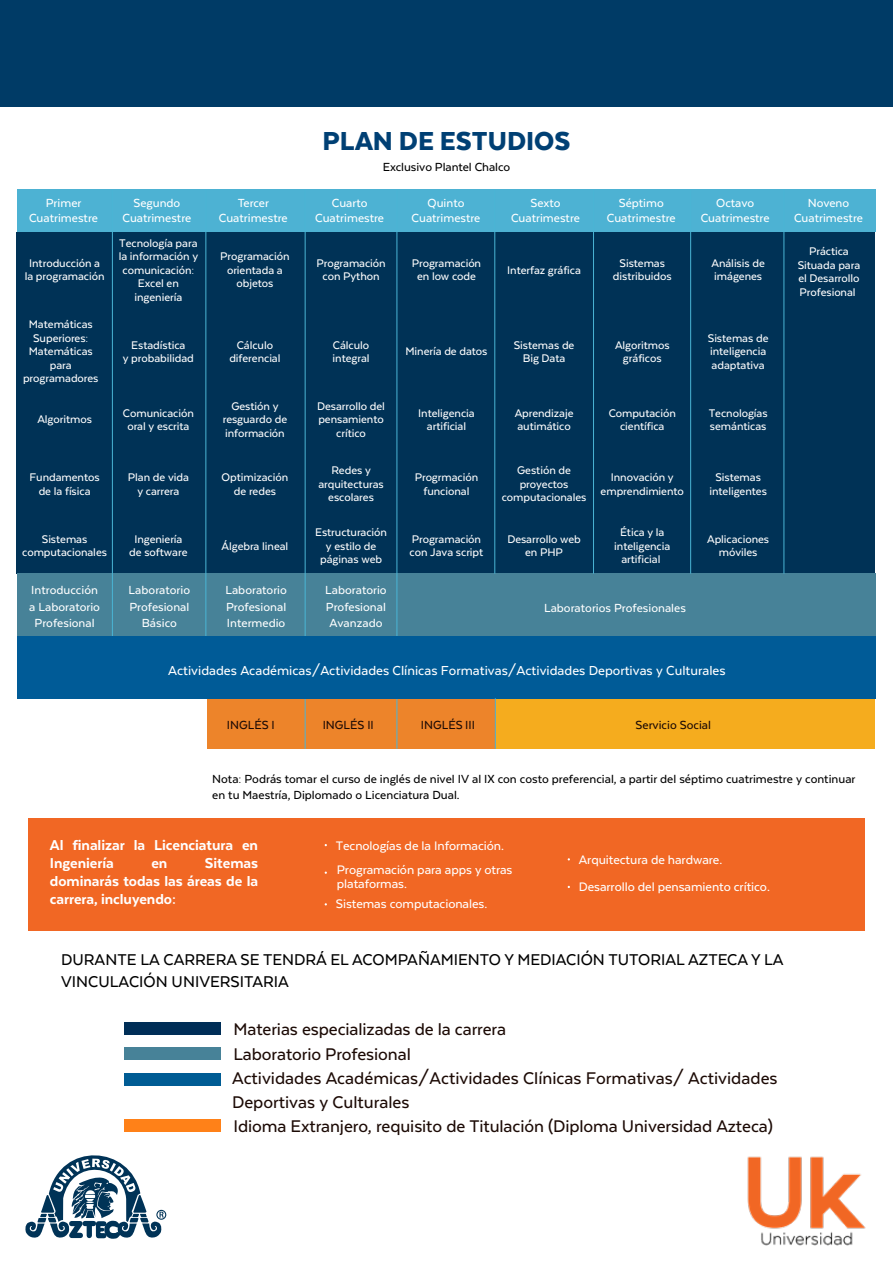
<style>
.page{position:relative;width:893px;height:1263px;background:#fff}
.page>*{position:absolute;margin:0;border:0;box-sizing:border-box;transform-origin:0 0}
.t1{font:900 30px "Texta";color:#004074}
.t2{font:500 19.5px/23.4px "Texta";letter-spacing:-.005em;color:#1c0a05}
.t3{font:500 18px/21.6px "Texta";color:#000}
.t4{font:800 16.5px/18px "Texta";letter-spacing:-.005em;color:#fff}
.t5{font:500 15px "Texta";color:#fff}
.t6{font:500 14.25px/24.5px "Texta";letter-spacing:-.005em;color:#fff}
.t7{font:500 13.5px/15px "Texta";color:#fff;text-align:center}
.t8{font:500 13.5px/16.2px "Texta";color:#000}
.t9{font:500 13.5px "Texta";color:#1c0a05}
.t10{font:500 12.75px/13.5px "Texta";letter-spacing:-.005em;color:#fff;text-align:center}
</style>
<div class="page">
<div style="left:0;top:0;width:892px;height:106px;background:#003b66"></div>
<div style="left:17px;top:189px;width:858px;height:43px;background:#4db2d3"></div>
<div style="left:17px;top:232px;width:858px;height:342px;background:#003256"></div>
<div style="left:28px;top:818px;width:837px;height:113px;background:#f16724"></div>
<div style="left:495px;top:698px;width:380px;height:51px;background:#f5ac1e"></div>
<div style="left:207px;top:698px;width:288px;height:51px;background:#ed842a"></div>
<div style="left:17px;top:574px;width:858px;height:62px;background:#478298"></div>
<hr style="left:112px;top:190px;width:1px;height:446px;background:#4ab5d5">
<hr style="left:593px;top:190px;width:1px;height:384px;background:#4ab5d5">
<hr style="left:205px;top:190px;width:1px;height:497px;background:#4ab5d5">
<hr style="left:305px;top:190px;width:1px;height:559px;background:#4ab5d5">
<hr style="left:397px;top:190px;width:1px;height:559px;background:#4ab5d5">
<hr style="left:494px;top:190px;width:1px;height:384px;background:#4ab5d5">
<hr style="left:690px;top:190px;width:1px;height:384px;background:#4ab5d5">
<hr style="left:783px;top:189px;width:1px;height:385px;background:#4ab5d5">
<div style="left:17px;top:636px;width:858px;height:62px;background:#005b97"></div>
<hr style="left:495px;top:698px;width:1px;height:51px;background:#4ab5d5">
<div style="left:124px;top:1022px;width:96px;height:13px;background:#002e57"></div>
<div style="left:124px;top:1073px;width:96px;height:12px;background:#005c94"></div>
<div style="left:124px;top:1119px;width:96px;height:13px;background:#ff8118"></div>
<div style="left:124px;top:1047px;width:96px;height:13px;background:#478298"></div>
<svg style="left:25px;top:1155px;width:141px;height:84px"></svg>
<img style="left:747px;top:1156px;width:119px;height:90px">
<h1 class="t1" style="left:323px;top:125px;width:249px">PLAN DE ESTUDIOS</h1>
<p class="t8" style="left:383px;top:158px;width:129px">Exclusivo Plantel Chalco</p>
<p class="t7" style="left:29px;top:196px;width:70px">Primer<br>Cuatrimestre</p>
<p class="t10" style="left:25px;top:256px;width:81px">Introducción a la programación</p>
<p class="t10" style="left:23px;top:318px;width:77px">Matemáticas<br>Superiores:<br>Matemáticas para programadores</p>
<p class="t10" style="left:37px;top:413px;width:56px">Algoritmos</p>
<p class="t7" style="left:122px;top:196px;width:70px">Segundo<br>Cuatrimestre</p>
<p class="t10" style="left:119px;top:236px;width:81px">Tecnología para la información y comunicación:<br>Excel en ingeniería</p>
<p class="t10" style="left:123px;top:338px;width:73px">Estadística<br>y probabilidad</p>
<p class="t10" style="left:123px;top:406px;width:72px">Comunicación oral y escrita</p>
<p class="t10" style="left:30px;top:470px;width:72px">Fundamentos de la física</p>
<p class="t10" style="left:22px;top:532px;width:86px">Sistemas computacionales</p>
<p class="t10" style="left:128px;top:470px;width:63px">Plan de vida y carrera</p>
<p class="t10" style="left:129px;top:532px;width:60px">Ingeniería de software</p>
<p class="t7" style="left:219px;top:196px;width:70px">Tercer<br>Cuatrimestre</p>
<p class="t10" style="left:220px;top:249px;width:71px">Programación orientada a objetos</p>
<p class="t10" style="left:229px;top:338px;width:53px">Cálculo diferencial</p>
<p class="t10" style="left:223px;top:399px;width:66px">Gestión y resguardo de información</p>
<p class="t10" style="left:222px;top:470px;width:68px">Optimización de redes</p>
<p class="t10" style="left:222px;top:539px;width:68px">Álgebra lineal</p>
<p class="t7" style="left:315px;top:196px;width:70px">Cuarto<br>Cuatrimestre</p>
<p class="t10" style="left:316px;top:256px;width:71px">Programación con Python</p>
<p class="t7" style="left:412px;top:196px;width:70px">Quinto<br>Cuatrimestre</p>
<p class="t10" style="left:412px;top:256px;width:71px">Programación en low code</p>
<p class="t7" style="left:511px;top:196px;width:70px">Sexto<br>Cuatrimestre</p>
<p class="t10" style="left:507px;top:263px;width:75px">Interfaz gráfica</p>
<p class="t7" style="left:607px;top:196px;width:70px">Séptimo<br>Cuatrimestre</p>
<p class="t10" style="left:613px;top:256px;width:60px">Sistemas distribuidos</p>
<p class="t10" style="left:333px;top:338px;width:39px;text-align:left">Cálculo integral</p>
<p class="t10" style="left:317px;top:399px;width:69px">Desarrollo del pensamiento crítico</p>
<p class="t10" style="left:318px;top:464px;width:67px">Redes y arquitecturas escolares</p>
<p class="t10" style="left:315px;top:525px;width:73px">Estructuración y estilo de páginas web</p>
<p class="t10" style="left:405px;top:345px;width:84px">Minería de datos</p>
<p class="t10" style="left:514px;top:338px;width:62px">Sistemas de<br>Big Data</p>
<p class="t10" style="left:615px;top:338px;width:56px">Algoritmos gráficos</p>
<p class="t10" style="left:418px;top:406px;width:58px">Inteligencia artificial</p>
<p class="t10" style="left:415px;top:470px;width:65px">Progrmación funcional</p>
<p class="t10" style="left:410px;top:532px;width:75px;text-align:left">Programación con Java script</p>
<p class="t10" style="left:515px;top:406px;width:60px;text-align:left">Aprendizaje autimático</p>
<p class="t10" style="left:502px;top:464px;width:86px">Gestión de proyectos computacionales</p>
<p class="t10" style="left:507px;top:532px;width:75px">Desarrollo web en PHP</p>
<p class="t10" style="left:609px;top:406px;width:69px">Computación científica</p>
<p class="t10" style="left:601px;top:470px;width:85px">Innovación y emprendimiento</p>
<p class="t10" style="left:614px;top:525px;width:58px">Ética y la inteligencia artificial</p>
<p class="t7" style="left:29px;top:582px;width:72px;line-height:16.2px">Introducción a Laboratorio<br>Profesional</p>
<p class="t7" style="left:129px;top:582px;width:63px;line-height:16.2px">Laboratorio<br>Profesional<br>Básico</p>
<p class="t7" style="left:225px;top:582px;width:63px;line-height:16.2px;text-align:justify">Laboratorio Profesional Intermedio</p>
<p class="t7" style="left:325px;top:582px;width:63px;line-height:16.2px;text-align:justify">Laboratorio Profesional Avanzado</p>
<p class="t7" style="left:544px;top:600px;width:143px">Laboratorios Profesionales</p>
<p class="t7" style="left:701px;top:196px;width:70px">Octavo<br>Cuatrimestre</p>
<p class="t10" style="left:711px;top:256px;width:55px;text-align:left">Análisis de imágenes</p>
<p class="t10" style="left:708px;top:331px;width:62px;text-align:left">Sistemas de inteligencia adaptativa</p>
<p class="t10" style="left:709px;top:406px;width:60px;text-align:left">Tecnologías semánticas</p>
<p class="t10" style="left:709px;top:470px;width:59px">Sistemas inteligentes</p>
<p class="t10" style="left:707px;top:532px;width:64px">Aplicaciones móviles</p>
<p class="t5" style="left:168px;top:663px;width:559px">Actividades Académicas/Actividades Clínicas Formativas/Actividades Deportivas y Culturales</p>
<p class="t9" style="left:227px;top:718px;width:49px">INGLÉS I</p>
<p class="t9" style="left:323px;top:718px;width:53px">INGLÉS II</p>
<p class="t9" style="left:421px;top:718px;width:56px">INGLÉS III</p>
<p class="t9" style="left:636px;top:718px;width:77px">Servicio Social</p>
<p class="t7" style="left:794px;top:196px;width:70px">Noveno<br>Cuatrimestre</p>
<p class="t10" style="left:798px;top:244px;width:64px">Práctica<br>Situada para el Desarrollo<br>Profesional</p>
<p class="t8" style="left:212px;top:771px;width:645px">Nota: Podrás tomar el curso de inglés de nivel IV al IX con costo preferencial, a partir del séptimo cuatrimestre y continuar en tu Maestría, Diplomado o Licenciatura Dual.</p>
<p class="t4" style="left:50px;top:836px;width:210px">Al finalizar la Licenciatura en<br>Ingeniería</p>
<p class="t4" style="left:50px;top:854px;width:210px;text-align:justify;text-indent:155px">Sitemas dominarás todas las áreas de la carrera, incluyendo:</p>
<p class="t4" style="left:151px;top:854px;width:18px">en</p>
<p class="t6" style="left:336px;top:833px;width:178px">Tecnologías de la Información.<br>Programación para apps y otras</p>
<p class="t6" style="left:337px;top:871px;width:72px">plataformas.</p>
<p class="t6" style="left:336px;top:892px;width:153px">Sistemas computacionales.</p>
<p class="t6" style="left:579px;top:845px;width:193px;line-height:27.5px">Arquitectura de hardware.<br>Desarrollo del pensamiento crítico.</p>
<h3 class="t3" style="left:61px;top:949px;width:724px">DURANTE LA CARRERA SE TENDRÁ EL ACOMPAÑAMIENTO Y MEDIACIÓN TUTORIAL AZTECA Y LA<br>VINCULACIÓN UNIVERSITARIA</h3>
<h2 class="t2" style="left:233px;top:1017px;width:274px">Materias especializadas de la carrera</h2>
<h2 class="t2" style="left:233px;top:1042px;width:179px">Laboratorio Profesional</h2>
<h2 class="t2" style="left:232px;top:1066px;width:547px">Actividades Académicas/Actividades Clínicas Formativas/ Actividades<br>Deportivas y Culturales</h2>
<h2 class="t2" style="left:233px;top:1114px;width:541px">Idioma Extranjero, requisito de Titulación (Diploma Universidad Azteca)</h2>
</div>
